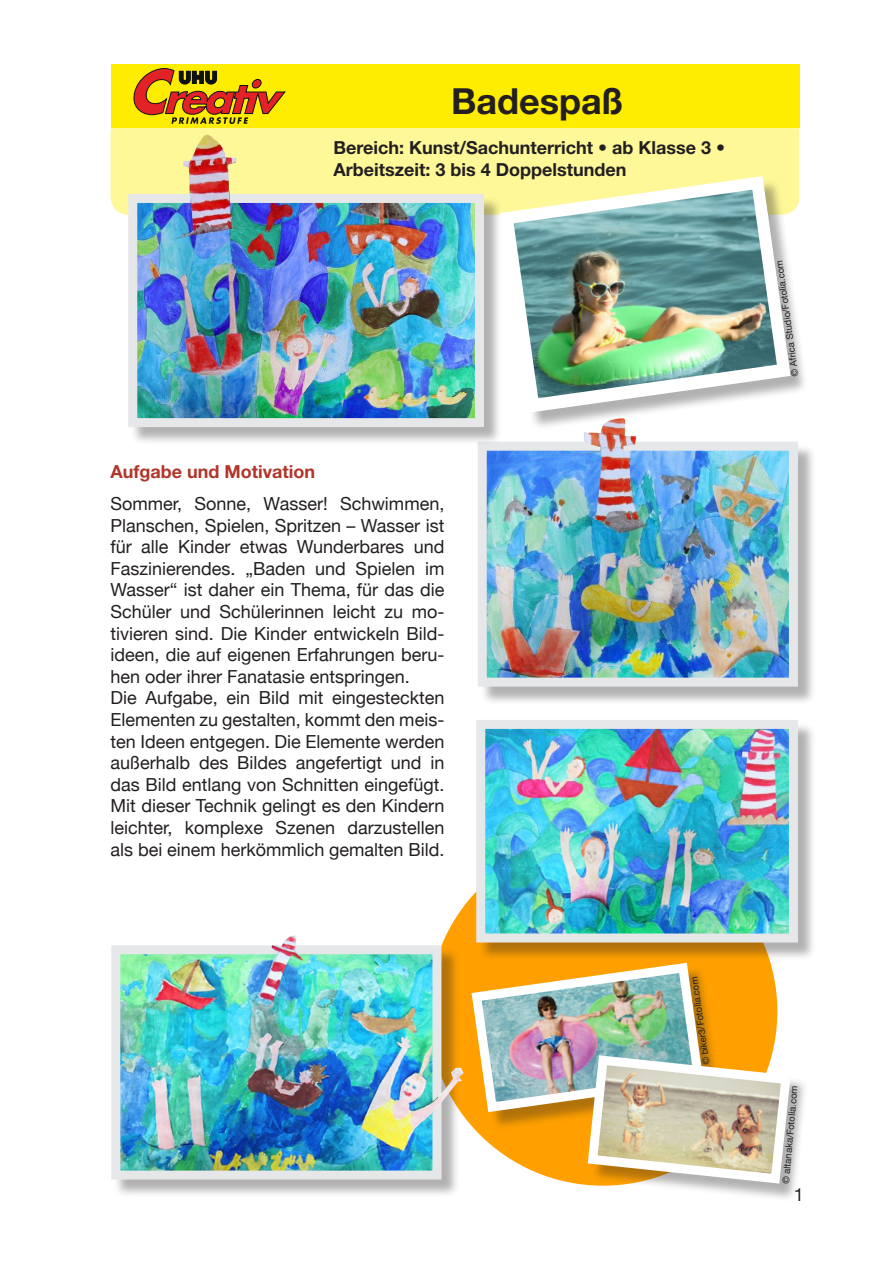
<style>
.page{position:relative;width:893px;height:1263px;background:#fff}
.page>*{position:absolute;margin:0;border:0;box-sizing:border-box;transform-origin:0 0}
.t1{font:700 36px "Helvetica Neue";color:#231f20}
.t2{font:18px/21.6px "Helvetica Neue";color:#231f20;text-align:justify}
.t3{font:700 18px "Helvetica Neue";color:#231f20}
.t4{font:700 18px "Helvetica Neue";color:#b1352b}
.t5{font:9.45px "Helvetica Neue";color:#231f20}
</style>
<div class="page">
<div style="left:111px;top:116px;width:688px;height:99px;background:#fff899;border-radius:18px"></div>
<div style="left:111px;top:64px;width:688px;height:64px;background:#ffed00"></div>
<svg style="left:133px;top:68px;width:153px;height:56px"></svg>
<div style="left:503px;top:179px;width:305px;height:252px;background:#231f20;opacity:.35"></div>
<img style="left:503px;top:176px;width:294px;height:244px">
<div style="left:480px;top:444px;width:336px;height:261px;background:#231f20;opacity:.35"></div>
<img style="left:488px;top:452px;width:300px;height:225px">
<div style="left:478px;top:442px;width:320px;height:245px;border:9px solid #e6e7e9"></div>
<img style="left:584px;top:418px;width:64px;height:111px">
<div style="left:478px;top:722px;width:339px;height:239px;background:#231f20;opacity:.35"></div>
<img style="left:486px;top:730px;width:302px;height:202px">
<div style="left:476px;top:720px;width:322px;height:222px;border:9px solid #e6e7e9"></div>
<div style="left:590px;top:1058px;width:219px;height:144px;background:#231f20;opacity:.35"></div>
<img style="left:466px;top:958px;width:330px;height:230px">
<div style="left:114px;top:947px;width:346px;height:251px;background:#231f20;opacity:.35"></div>
<img style="left:121px;top:955px;width:310px;height:214px">
<div style="left:111px;top:945px;width:330px;height:234px;border:9px solid #e6e7e9"></div>
<img style="left:269px;top:935px;width:195px;height:191px">
<div style="left:131px;top:196px;width:372px;height:250px;background:#231f20;opacity:.35"></div>
<img style="left:138px;top:204px;width:336px;height:213px">
<div style="left:128px;top:194px;width:356px;height:233px;border:9px solid #e6e7e9"></div>
<img style="left:184px;top:135px;width:52px;height:101px">
<p class="t1" style="left:451px;top:79px;width:174px">Badespaß</p>
<p class="t3" style="left:333px;top:137px;width:393px">Bereich: Kunst/Sachunterricht • ab Klasse 3 •</p>
<p class="t3" style="left:333px;top:158px;width:294px">Arbeitszeit: 3 bis 4 Doppelstunden</p>
<p class="t4" style="left:111px;top:460px;width:206px">Aufgabe und Motivation</p>
<p class="t2" style="left:111px;top:492px;width:335px">Sommer, Sonne, Wasser! Schwimmen, Planschen, Spielen, Spritzen – Wasser ist für alle Kinder etwas Wunderbares und Faszinierendes. „Baden und Spielen im Wasser“ ist daher ein Thema, für das die Schüler und Schülerinnen leicht zu mo&shy;tivieren sind. Die Kinder entwickeln Bild&shy;ideen, die auf eigenen Erfahrungen beru&shy;hen oder ihrer Fanatasie entspringen.</p>
<p class="t2" style="left:111px;top:687px;width:335px">Die Aufgabe, ein Bild mit eingesteckten Elementen zu gestalten, kommt den meis&shy;ten Ideen entgegen. Die Elemente werden außerhalb des Bildes angefertigt und in das Bild entlang von Schnitten eingefügt.<br>Mit dieser Technik gelingt es den Kindern leichter, komplexe Szenen darzustellen als bei einem herkömmlich gemalten Bild.</p>
<p class="t5" style="left:701px;top:1065px;width:90px;rotate:-98deg">© biker3/Fotolia.com</p>
<p class="t5" style="left:790px;top:377px;width:118px;rotate:-98deg">© Africa Studio/Fotolia.com</p>
<p class="t5" style="left:780px;top:1183px;width:100px;rotate:-85deg">© altanaka/Fotolia.com</p>
<p class="t2" style="left:794px;top:1183px;width:12px">1</p>
</div>
